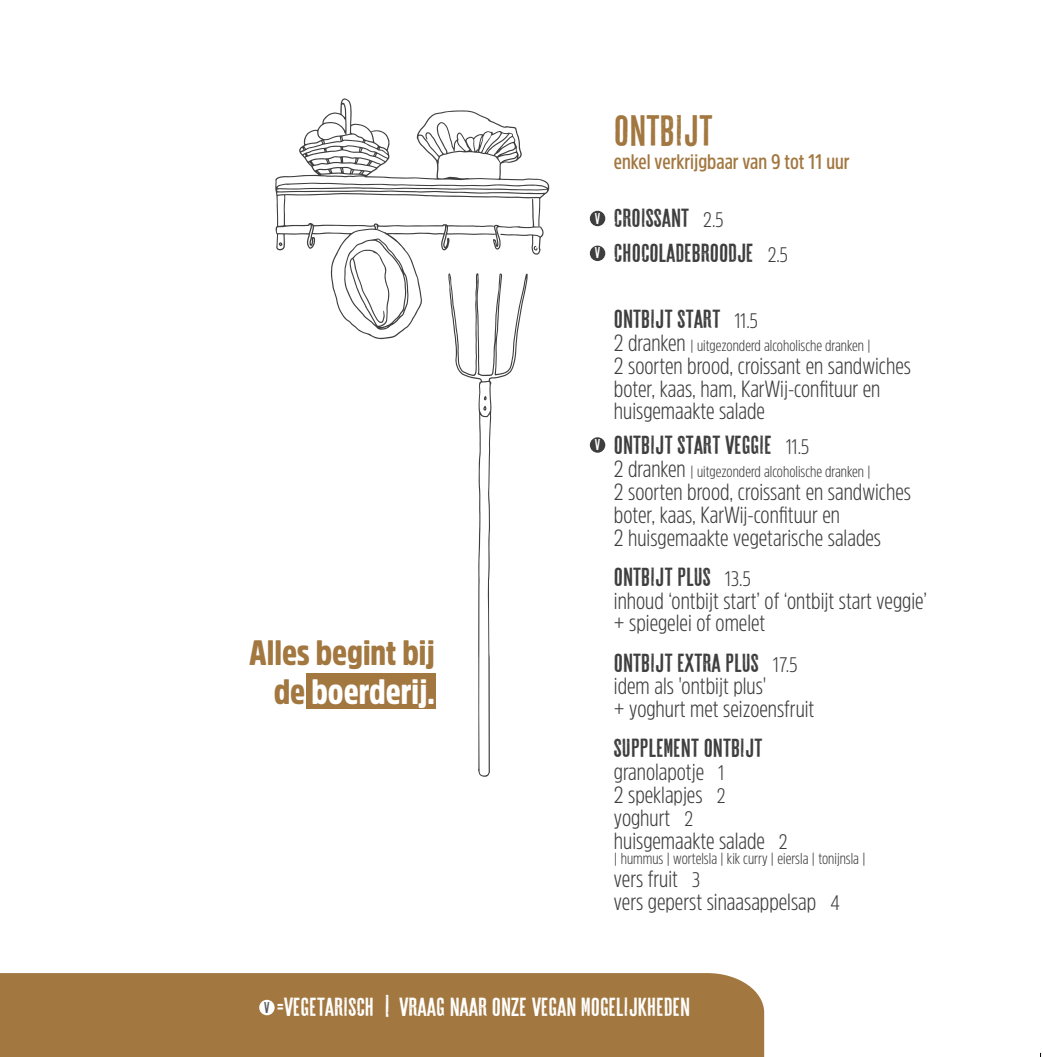
<style>
.page{position:relative;width:1043px;height:1057px;background:#fff}
.page>*{position:absolute;margin:0;border:0;box-sizing:border-box;transform-origin:0 0}
.t1{font:44.1px "MADERREGULAR";color:#a27740}
.t2{font:900 35px/38.5px "Amsi Pro Cond";color:#a27740;text-align:right}
.t3{font:26.25px/35px "MADERREGULAR";color:#3e3e3f}
.t4{font:26.25px "MADERREGULAR";color:#fff}
.t5{font:300 23.28px/22.8px "Amsi Pro Cond";color:#3e3e3f}
.t6{font:600 21px "Amsi Pro Cond";color:#a27740}
.t7{font:300 15.75px "Amsi Pro Cond";color:#3e3e3f}
.t8{font:15.58px "MADERREGULAR";color:#fff;scale:.94 1}
.s1{color:#fff}
.s2{font-family:"Amsi Pro Cond";font-weight:300;font-size:21px}
.s3{font-size:23.28px}
.s4{font-size:21px}
.s5{font-size:15.58px;color:#57585a}
</style>
<div class="page">
<div style="left:306px;top:673px;width:130px;height:35px;background:#a27740"></div>
<div style="left:590px;top:211px;width:15px;height:15px;background:#3e3e3f;border-radius:50%"></div>
<div style="left:590px;top:245px;width:15px;height:16px;background:#3e3e3f;border-radius:50%"></div>
<div style="left:590px;top:437px;width:15px;height:15px;background:#3e3e3f;border-radius:50%"></div>
<svg style="left:275px;top:98px;width:274px;height:241px"></svg>
<svg style="left:344px;top:238px;width:64px;height:91px"></svg>
<svg style="left:279px;top:242px;width:3px;height:4px"></svg>
<svg style="left:533px;top:246px;width:4px;height:4px"></svg>
<svg style="left:448px;top:273px;width:79px;height:503px"></svg>
<div style="left:0;top:973px;width:764px;height:83px;background:#a27740"></div>
<div style="left:259px;top:999px;width:16px;height:15px;background:#fff;border-radius:50%"></div>
<h2 class="t2" style="left:249px;top:632px;width:187px">Alles begint bij de <span class="s1">boerderij.</span></h2>
<p class="t8" style="left:595px;top:210px;width:7px">V</p>
<p class="t8" style="left:595px;top:245px;width:7px">V</p>
<h1 class="t1" style="left:614px;top:108px;width:100px">ONTBIJT</h1>
<p class="t6" style="left:614px;top:147px;width:237px">enkel verkrijgbaar van 9 tot 11 uur</p>
<p class="t3" style="left:614px;top:200px;width:176px">CROISSANT <span class="s2">2.5<br></span>CHOCOLADEBROODJE <span class="s2">2.5</span></p>
<p class="t8" style="left:595px;top:436px;width:7px">V</p>
<p class="t3" style="left:614px;top:302px;width:145px">ONTBIJT START <span class="s2">11.5</span></p>
<p class="t7" style="left:614px;top:334px;width:258px"><span class="s3">2 dranken</span> | uitgezonderd alcoholische dranken |</p>
<p class="t5" style="left:614px;top:353px;width:298px">2 soorten brood, croissant en sandwiches boter, kaas, ham, KarWij-confituur en huisgemaakte salade</p>
<p class="t3" style="left:614px;top:428px;width:197px">ONTBIJT START VEGGIE <span class="s2">11.5</span></p>
<p class="t7" style="left:614px;top:460px;width:258px"><span class="s3">2 dranken</span> | uitgezonderd alcoholische dranken |</p>
<p class="t5" style="left:614px;top:479px;width:298px">2 soorten brood, croissant en sandwiches boter, kaas, KarWij-confituur en<br>2 huisgemaakte vegetarische salades</p>
<p class="t3" style="left:614px;top:559px;width:138px">ONTBIJT PLUS <span class="s2">13.5</span></p>
<p class="t5" style="left:614px;top:588px;width:315px">inhoud ‘ontbijt start’ of ‘ontbijt start veggie’ + spiegelei of omelet</p>
<p class="t3" style="left:614px;top:645px;width:185px">ONTBIJT EXTRA PLUS <span class="s2">17.5</span></p>
<p class="t5" style="left:614px;top:674px;width:202px">idem als 'ontbijt plus'<br>+ yoghurt met seizoensfruit</p>
<p class="t3" style="left:614px;top:730px;width:150px">SUPPLEMENT ONTBIJT</p>
<p class="t5" style="left:614px;top:759px;width:175px">granolapotje <span class="s4">1<br></span>2 speklapjes <span class="s4">2 </span>yoghurt <span class="s4">2 </span>huisgemaakte salade <span class="s4">2</span></p>
<p class="t7" style="left:614px;top:847px;width:253px">| hummus | wortelsla | kik curry | eiersla | tonijnsla |</p>
<p class="t5" style="left:614px;top:866px;width:227px">vers fruit <span class="s4">3<br></span>vers geperst sinaasappelsap <span class="s4">4</span></p>
<p class="t4" style="left:264px;top:992px;width:427px"><span class="s5">V</span> =VEGETARISCH | VRAAG NAAR ONZE VEGAN MOGELIJKHEDEN</p>
</div>
